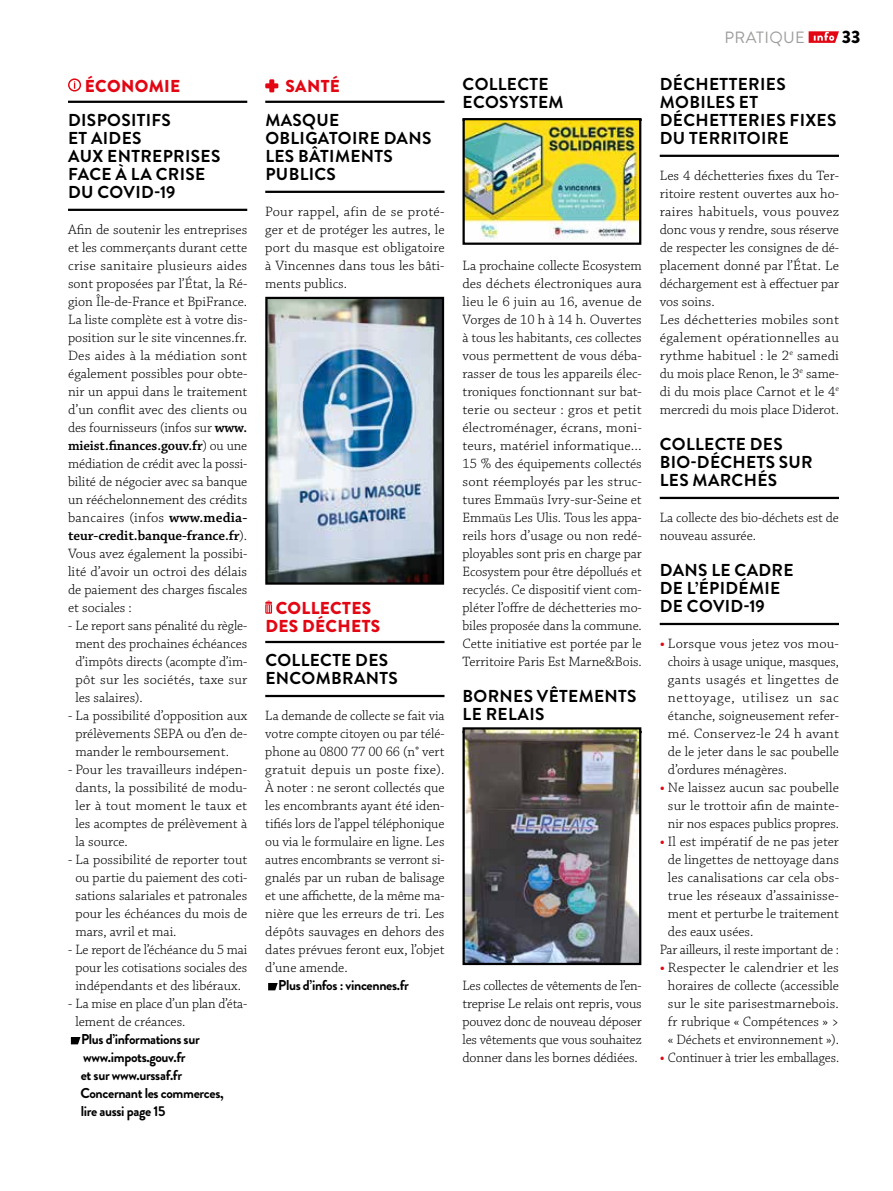
<style>
.page{position:relative;width:893px;height:1191px;background:#fff}
.page>*{position:absolute;margin:0;border:0;box-sizing:border-box;transform-origin:0 0}
.t1{font:900 18px "Brandon Grotesque";color:#000}
.RDV-TITRE{font:700 17.25px/18px "Brandon Grotesque";letter-spacing:.02em;color:#000}
.RDV_RUBRIQUE{font:900 17.25px/18px "Brandon Grotesque";letter-spacing:.02em;color:#e30613;text-align:center}
.t2{font:16.35px "Brandon Grotesque";letter-spacing:.02em;color:#9d9d9c}
._00_TEXTE_COURANT{font:300 14.25px/18px "Chaparral Pro";color:#000;text-align:justify}
._00_INFOS{font:700 14.25px/18px "Brandon Grotesque";letter-spacing:-.025em;color:#000}
._00_TEXTE_COURANT-2{font:300 14.25px "Chaparral Pro";color:#000;scale:.96 1}
.s1{font-weight:600}
.s2{font-weight:600;color:#e30613}
</style>
<div class="page">
<hr style="left:68px;top:101px;width:179px;height:2px;background:#000">
<hr style="left:68px;top:209px;width:179px;height:2px;background:#000">
<svg style="left:68px;top:78px;width:13px;height:14px"></svg>
<svg style="left:71px;top:1037px;width:9px;height:7px"></svg>
<hr style="left:265px;top:101px;width:179px;height:2px;background:#000">
<hr style="left:265px;top:191px;width:179px;height:2px;background:#000">
<hr style="left:265px;top:641px;width:179px;height:2px;background:#000">
<hr style="left:265px;top:695px;width:179px;height:2px;background:#000">
<svg style="left:265px;top:79px;width:13px;height:13px"></svg>
<img style="left:268px;top:300px;width:173px;height:281px">
<div style="left:265px;top:297px;width:179px;height:287px;border:2px solid #000"></div>
<svg style="left:265px;top:600px;width:7px;height:13px"></svg>
<svg style="left:268px;top:983px;width:10px;height:7px"></svg>
<hr style="left:462px;top:119px;width:180px;height:2px;background:#000">
<hr style="left:462px;top:731px;width:180px;height:2px;background:#000">
<img style="left:465px;top:121px;width:173px;height:119px">
<div style="left:462px;top:118px;width:179px;height:127px;border:2px solid #000"></div>
<img style="left:465px;top:730px;width:173px;height:232px">
<div style="left:462px;top:727px;width:179px;height:238px;border:2px solid #000"></div>
<hr style="left:660px;top:155px;width:179px;height:2px;background:#000">
<hr style="left:660px;top:497px;width:179px;height:2px;background:#000">
<hr style="left:660px;top:623px;width:179px;height:2px;background:#000">
<svg style="left:809px;top:31px;width:30px;height:12px"></svg>
<p class="RDV_RUBRIQUE" style="left:85px;top:77px;width:97px">ÉCONOMIE</p>
<p class="RDV-TITRE" style="left:68px;top:111px;width:154px">DISPOSITIFS<br>ET AIDES<br>AUX ENTREPRISES<br>FACE À LA CRISE<br>DU COVID-19</p>
<p class="_00_TEXTE_COURANT" style="left:68px;top:221px;width:181px">Afin de soutenir les entreprises et les commerçants durant cette crise sanitaire plusieurs aides sont proposées par l’État, la Ré&shy;gion Île-de-France et BpiFrance.<br>La liste complète est à votre dis&shy;position sur le site vincennes.fr.<br>Des aides à la médiation sont également possibles pour obte&shy;nir un appui dans le traitement d’un conflit avec des clients ou des fournisseurs (infos sur <span class="s1">www. mieist.finances.gouv.fr</span>) ou une médiation de crédit avec la possi&shy;bilité de négocier avec sa banque un rééchelonnement des crédits bancaires (infos <span class="s1">www.media&shy;teur-credit.banque-france.fr</span>).<br>Vous avez également la possibi&shy;lité d’avoir un octroi des délais de paiement des charges fiscales et sociales :</p>
<p class="_00_TEXTE_COURANT" style="left:75px;top:617px;width:173px;text-indent:-7px">- Le report sans pénalité du règle&shy;ment des prochaines échéances d’impôts directs (acompte d’im&shy;pôt sur les sociétés, taxe sur les salaires).</p>
<p class="_00_TEXTE_COURANT" style="left:75px;top:707px;width:173px;text-indent:-7px">- La possibilité d’opposition aux prélèvements SEPA ou d’en de&shy;mander le remboursement.</p>
<p class="_00_TEXTE_COURANT" style="left:75px;top:761px;width:173px;text-indent:-7px">- Pour les travailleurs indépen&shy;dants, la possibilité de modu&shy;ler à tout moment le taux et les acomptes de prélèvement à la source.</p>
<p class="_00_TEXTE_COURANT" style="left:75px;top:851px;width:173px;text-indent:-7px">- La possibilité de reporter tout ou partie du paiement des coti&shy;sations salariales et patronales pour les échéances du mois de mars, avril et mai.</p>
<p class="_00_TEXTE_COURANT" style="left:68px;top:941px;width:181px;text-align:center">- Le report de l’échéance du 5 mai pour les cotisations sociales des indépendants et des libéraux.</p>
<p class="_00_TEXTE_COURANT" style="left:75px;top:995px;width:173px;text-indent:-7px">- La mise en place d’un plan d’éta&shy;lement de créances.</p>
<p class="_00_INFOS" style="left:81px;top:1030px;width:120px">Plus d’informations sur www.impots.gouv.fr<br>et sur www.urssaf.fr</p>
<p class="_00_INFOS" style="left:80px;top:1084px;width:145px">Concernant les commerces, lire aussi page 15</p>
<p class="RDV_RUBRIQUE" style="left:285px;top:77px;width:56px">SANTÉ</p>
<p class="RDV-TITRE" style="left:265px;top:111px;width:168px">MASQUE<br>OBLIGATOIRE DANS<br>LES BÂTIMENTS<br>PUBLICS</p>
<p class="_00_TEXTE_COURANT" style="left:265px;top:203px;width:181px">Pour rappel, afin de se proté&shy;ger et de protéger les autres, le port du masque est obligatoire à Vincennes dans tous les bâti&shy;ments publics.</p>
<p class="RDV_RUBRIQUE" style="left:265px;top:599px;width:116px">COLLECTES<br>DES DÉCHETS</p>
<p class="RDV-TITRE" style="left:265px;top:651px;width:134px">COLLECTE DES<br>ENCOMBRANTS</p>
<p class="_00_TEXTE_COURANT" style="left:265px;top:707px;width:181px">La demande de collecte se fait via votre compte citoyen ou par télé&shy;phone au 0800 77 00 66 (n° vert gratuit depuis un poste fixe).<br>À noter : ne seront collectés que les encombrants ayant été iden&shy;tifiés lors de l’appel téléphonique ou via le formulaire en ligne. Les autres encombrants se verront si&shy;gnalés par un ruban de balisage et une affichette, de la même ma&shy;nière que les erreurs de tri. Les dépôts sauvages en dehors des dates prévues feront eux, l’objet d’une amende.</p>
<p class="_00_INFOS" style="left:278px;top:976px;width:132px">Plus d’infos : vincennes.fr</p>
<p class="RDV-TITRE" style="left:463px;top:75px;width:102px">COLLECTE<br>ECOSYSTEM</p>
<p class="_00_TEXTE_COURANT" style="left:462px;top:257px;width:181px">La prochaine collecte Ecosystem des déchets électroniques aura lieu le 6 juin au 16, avenue de Vorges de 10 h à 14 h. Ouvertes à tous les habitants, ces collectes vous permettent de vous déba&shy;rasser de tous les appareils élec&shy;troniques fonctionnant sur bat&shy;terie ou secteur : gros et petit électroménager, écrans, moni&shy;teurs, matériel informatique… 15 % des équipements collectés sont réemployés par les struc&shy;tures Emmaüs Ivry-sur-Seine et Emmaüs Les Ulis. Tous les appa&shy;reils hors d’usage ou non redé&shy;ployables sont pris en charge par Ecosystem pour être dépollués et recyclés. Ce dispositif vient com&shy;pléter l’offre de déchetteries mo&shy;biles proposée dans la commune.<br>Cette initiative est portée par le Territoire Paris Est Marne&amp;Bois.</p>
<p class="RDV-TITRE" style="left:463px;top:687px;width:175px">BORNES VÊTEMENTS<br>LE RELAIS</p>
<p class="_00_TEXTE_COURANT" style="left:462px;top:977px;width:181px">Les collectes de vêtements de l’en&shy;treprise Le relais ont repris, vous pouvez donc de nouveau déposer les vêtements que vous souhaitez donner dans les bornes dédiées.</p>
<p class="t2" style="left:725px;top:26px;width:82px">PRATIQUE</p>
<p class="t1" style="left:842px;top:24px;width:20px">33</p>
<p class="RDV-TITRE" style="left:660px;top:75px;width:178px">DÉCHETTERIES<br>MOBILES ET<br>DÉCHETTERIES FIXES<br>DU TERRITOIRE</p>
<p class="_00_TEXTE_COURANT" style="left:660px;top:167px;width:181px">Les 4 déchetteries fixes du Ter&shy;ritoire restent ouvertes aux ho&shy;raires habituels, vous pouvez donc vous y rendre, sous réserve de respecter les consignes de dé&shy;placement donné par l’État. Le déchargement est à effectuer par vos soins.</p>
<p class="_00_TEXTE_COURANT" style="left:660px;top:311px;width:181px">Les déchetteries mobiles sont également opérationnelles au rythme habituel : le 2<sup>e</sup> samedi du mois place Renon, le 3<sup>e</sup> same&shy;di du mois place Carnot et le 4<sup>e </sup>mercredi du mois place Diderot.</p>
<p class="RDV-TITRE" style="left:660px;top:435px;width:154px">COLLECTE DES<br>BIO-DÉCHETS SUR<br>LES MARCHÉS</p>
<p class="_00_TEXTE_COURANT" style="left:660px;top:509px;width:181px">La collecte des bio-déchets est de nouveau assurée.</p>
<p class="RDV-TITRE" style="left:660px;top:561px;width:135px">DANS LE CADRE<br>DE L’ÉPIDÉMIE<br>DE COVID-19</p>
<p class="_00_TEXTE_COURANT" style="left:668px;top:635px;width:173px;text-indent:-8px"><span class="s2">•</span> Lorsque vous jetez vos mou&shy;choirs à usage unique, masques, gants usagés et lingettes de nettoyage, utilisez un sac étanche, soigneusement refer&shy;mé. Conservez-le 24 h avant de le jeter dans le sac poubelle d’ordures ménagères.</p>
<p class="_00_TEXTE_COURANT" style="left:660px;top:779px;width:181px;text-align:center"><span class="s2">•</span> Ne laissez aucun sac poubelle sur le trottoir afin de mainte&shy;nir nos espaces publics propres.</p>
<p class="_00_TEXTE_COURANT" style="left:668px;top:833px;width:172px;text-indent:-8px"><span class="s2">•</span> Il est impératif de ne pas jeter de lingettes de nettoyage dans les canalisations car cela obs&shy;true les réseaux d’assainisse&shy;ment et perturbe le traitement des eaux usées.</p>
<p class="_00_TEXTE_COURANT" style="left:660px;top:941px;width:181px">Par ailleurs, il reste important de :</p>
<p class="_00_TEXTE_COURANT" style="left:660px;top:959px;width:181px;text-align:center"><span class="s2">•</span> Respecter le calendrier et les horaires de collecte (accessible sur le site parisestmarnebois. fr rubrique « Compétences » &gt; « Déchets et environnement »).</p>
<p class="_00_TEXTE_COURANT-2" style="left:660px;top:1050px;width:188px"><span class="s2">•</span> Continuer à trier les emballages.</p>
</div>
